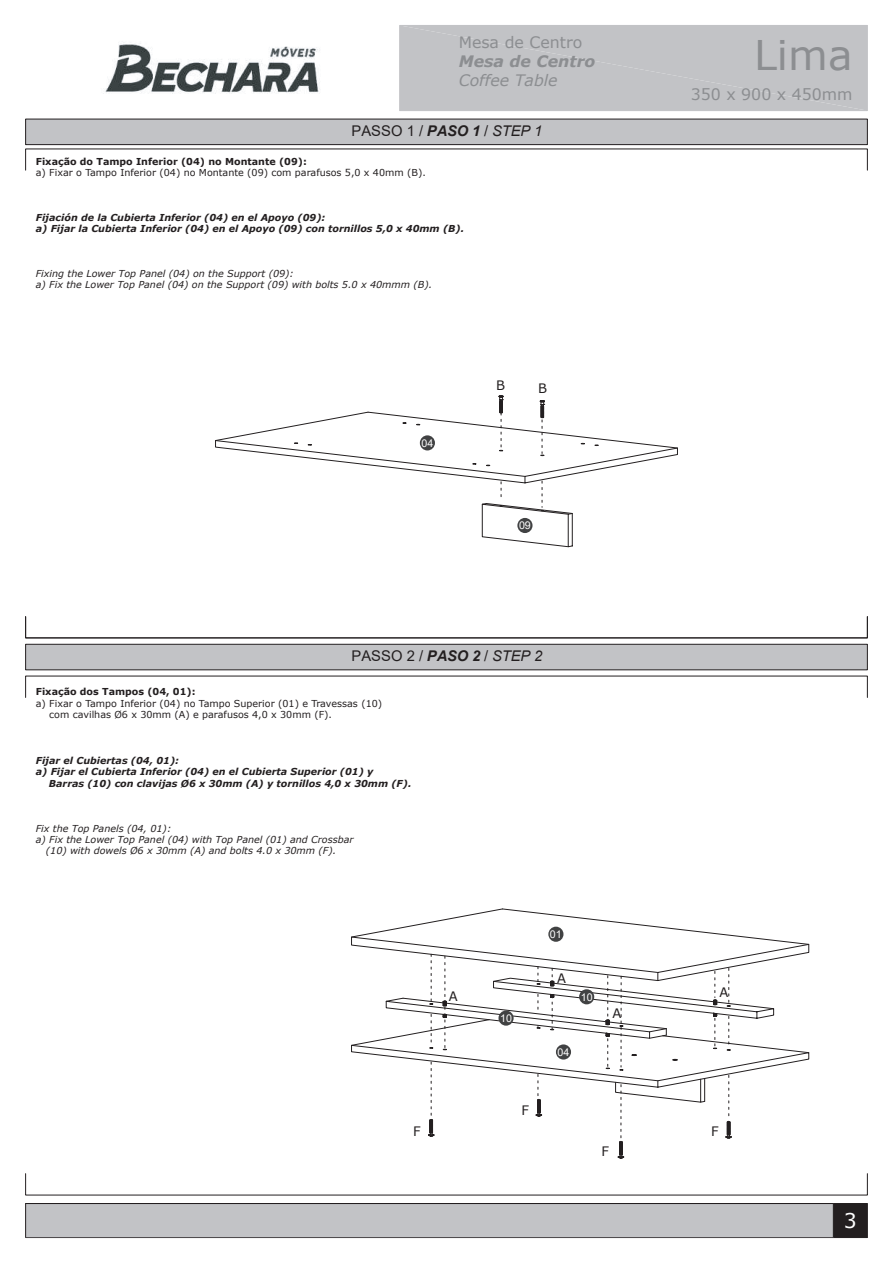
<style>
.page{position:relative;width:893px;height:1263px;background:#fff}
.page>*{position:absolute;margin:0;border:0;box-sizing:border-box;transform-origin:0 0}
.t1{font:40.8px "Verdana";color:#8c8e91}
.t2{font:20.4px "Verdana";color:#fff}
.t3{font:15.75px "Verdana";color:#8c8e91}
.t4{font:italic 700 15.75px "Verdana";color:#8c8e91}
.t5{font:italic 15.75px "Verdana";color:#8c8e91}
.t6{font:14.7px "Arial";letter-spacing:.005em;color:#231f20}
.t7{font:13.05px "Verdana";color:#231f20}
.t8{font:10.65px "Arial";color:#fff}
.t9{font:italic 700 9.6px/11.6px "Verdana";color:#231f20}
.t10{font:italic 9.6px/11.6px "Verdana";color:#231f20}
.t11{font:9.6px/11.6px "Verdana";color:#231f20}
.t12{font:700 9.6px "Verdana";color:#231f20}
.s1{font-weight:700;font-style:italic}
.s2{font-style:italic}
</style>
<div class="page">
<div style="left:833px;top:1203px;width:34px;height:35px;background:#231f20"></div>
<div style="left:25px;top:1203px;width:808px;height:35px;background:#c2c3c6;border:1px solid #231f20"></div>
<hr style="left:26px;top:1203px;width:807px;height:1px;background:#231f20">
<div style="left:25px;top:119px;width:842px;height:26px;background:#c2c3c6;border:1px solid #231f20"></div>
<div style="left:401px;top:27px;width:464px;height:82px;background:#c2c3c6"></div>
<div style="left:399px;top:25px;width:468px;height:86px;border:1px solid #c2c3c6"></div>
<svg style="left:103px;top:42px;width:217px;height:52px"></svg>
<div style="left:25px;top:644px;width:842px;height:26px;background:#c2c3c6;border:1px solid #231f20"></div>
<div style="left:25px;top:616px;width:842px;height:22px;border:1px solid #231f20"></div>
<svg style="left:215px;top:395px;width:463px;height:152px"></svg>
<div style="left:420px;top:435px;width:15px;height:15px;background:#414243;border-radius:50%"></div>
<div style="left:517px;top:518px;width:15px;height:15px;background:#414243;border-radius:50%"></div>
<svg style="left:351px;top:908px;width:458px;height:251px"></svg>
<div style="left:548px;top:927px;width:15px;height:15px;background:#414243;border-radius:50%"></div>
<div style="left:556px;top:1044px;width:15px;height:15px;background:#414243;border-radius:50%"></div>
<div style="left:498px;top:1010px;width:16px;height:16px;background:#414243;border-radius:50%"></div>
<div style="left:579px;top:989px;width:15px;height:15px;background:#414243;border-radius:50%"></div>
<h3 class="t3" style="left:459px;top:31px;width:125px">Mesa de Centro</h3>
<h3 class="t4" style="left:459px;top:50px;width:138px">Mesa de Centro</h3>
<h3 class="t5" style="left:459px;top:69px;width:100px">Coffee Table</h3>
<h3 class="t6" style="left:352px;top:120px;width:192px">PASSO 1 / <span class="s1">PASO 1</span> / <span class="s2">STEP 1</span></h3>
<p class="t12" style="left:36px;top:155px;width:273px">Fixação do Tampo Inferior (04) no Montante (09):</p>
<p class="t11" style="left:36px;top:167px;width:392px">a) Fixar o Tampo Inferior (04) no Montante (09) com parafusos 5,0 x 40mm (B).</p>
<p class="t9" style="left:36px;top:211px;width:430px">Fijación de la Cubierta Inferior (04) en el Apoyo (09):<br>a) Fijar la Cubierta Inferior (04) en el Apoyo (09) con tornillos 5,0 x 40mm (B).</p>
<p class="t10" style="left:36px;top:267px;width:398px">Fixing the Lower Top Panel (04) on the Support (09):<br>a) Fix the Lower Top Panel (04) on the Support (09) with bolts 5.0 x 40mmm (B).</p>
<p class="t8" style="left:421px;top:436px;width:13px">04</p>
<h3 class="t7" style="left:496px;top:376px;width:10px">B</h3>
<h3 class="t7" style="left:538px;top:379px;width:10px">B</h3>
<p class="t8" style="left:519px;top:518px;width:13px">09</p>
<h3 class="t6" style="left:352px;top:645px;width:192px">PASSO 2 / <span class="s1">PASO 2</span> / <span class="s2">STEP 2</span></h3>
<p class="t12" style="left:36px;top:685px;width:161px">Fixação dos Tampos (04, 01):</p>
<p class="t11" style="left:49px;top:697px;width:334px;text-indent:-13px">a) Fixar o Tampo Inferior (04) no Tampo Superior (01) e Travessas (10) com cavilhas Ø6 x 30mm (A) e parafusos 4,0 x 30mm (F).</p>
<p class="t9" style="left:36px;top:754px;width:145px">Fijar el Cubiertas (04, 01):</p>
<p class="t9" style="left:36px;top:766px;width:339px">a) Fijar el Cubierta Inferior (04) en el Cubierta Superior (01) y</p>
<p class="t9" style="left:49px;top:777px;width:364px">Barras (10) con clavijas Ø6 x 30mm (A) y tornillos 4,0 x 30mm (F).</p>
<p class="t10" style="left:36px;top:822px;width:137px">Fix the Top Panels (04, 01):</p>
<p class="t10" style="left:36px;top:834px;width:319px">a) Fix the Lower Top Panel (04) with Top Panel (01) and Crossbar</p>
<p class="t10" style="left:46px;top:845px;width:292px">(10) with dowels Ø6 x 30mm (A) and bolts 4.0 x 30mm (F).</p>
<h3 class="t7" style="left:449px;top:987px;width:10px">A</h3>
<h3 class="t7" style="left:413px;top:1122px;width:9px">F</h3>
<p class="t8" style="left:500px;top:1011px;width:13px">10</p>
<h3 class="t7" style="left:521px;top:1101px;width:9px">F</h3>
<p class="t8" style="left:550px;top:927px;width:13px">01</p>
<h3 class="t7" style="left:557px;top:969px;width:10px">A</h3>
<p class="t8" style="left:581px;top:989px;width:13px">10</p>
<p class="t8" style="left:557px;top:1045px;width:13px">04</p>
<h3 class="t7" style="left:612px;top:1004px;width:10px">A</h3>
<h3 class="t7" style="left:601px;top:1142px;width:9px">F</h3>
<h1 class="t1" style="left:754px;top:27px;width:100px">Lima</h1>
<h3 class="t3" style="left:691px;top:83px;width:163px">350 x 900 x 450mm</h3>
<h3 class="t7" style="left:719px;top:983px;width:10px">A</h3>
<h3 class="t7" style="left:711px;top:1122px;width:9px">F</h3>
<h2 class="t2" style="left:844px;top:1206px;width:14px">3</h2>
</div>
